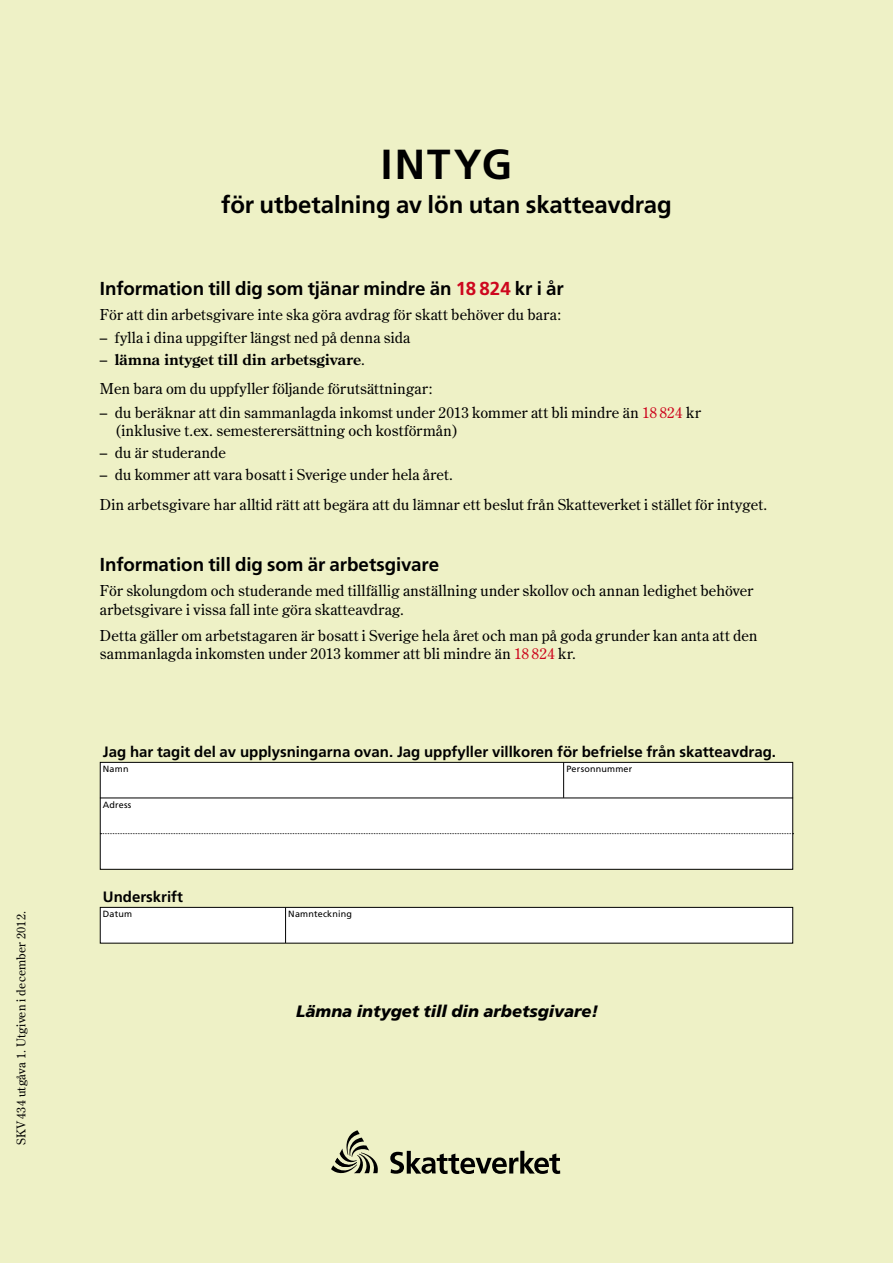
<style>
.page{position:relative;width:893px;height:1263px;background:#eef1c6}
.page>*{position:absolute;margin:0;border:0;box-sizing:border-box;transform-origin:0 0}
.t1{font:700 42px "Frutiger";letter-spacing:.05em;color:#000}
.t2{font:700 24px "Frutiger";letter-spacing:-.005em;color:#000}
.t3{font:700 18.75px "Frutiger";letter-spacing:-.005em;color:#000}
.t4{font:italic 900 16.5px "Frutiger";color:#000}
.t5{font:15px/18.8px "Century Old Style";letter-spacing:.015em;color:#000}
.t6{font:700 15px "Frutiger";color:#000}
.t7{font:12px "Century Old Style";letter-spacing:.02em;color:#000}
.t8{font:9px "Frutiger";letter-spacing:.02em;color:#000}
.s1{color:#cd071e}
.s2{font-weight:700}
</style>
<div class="page">
<svg style="left:331px;top:1130px;width:47px;height:44px"></svg>
<svg style="left:390px;top:1151px;width:170px;height:23px"></svg>
<div style="left:100px;top:762px;width:693px;height:107px;background:#fff"></div>
<div style="left:100px;top:762px;width:693px;height:107px;border:1px solid #000"></div>
<div style="left:100px;top:907px;width:693px;height:36px;background:#fff"></div>
<div style="left:100px;top:907px;width:693px;height:36px;border:1px solid #000"></div>
<svg style="left:100px;top:833px;width:694px;height:1px"></svg>
<hr style="left:100px;top:798px;width:693px;height:1px;background:#000">
<hr style="left:563px;top:762px;width:1px;height:36px;background:#000">
<hr style="left:285px;top:907px;width:1px;height:36px;background:#000">
<p class="t7" style="left:13px;top:1145px;width:236px;rotate:-90deg">SKV434 utgåva 1. Utgiven i december 2012.</p>
<h1 class="t1" style="left:381px;top:140px;width:133px">Intyg</h1>
<h2 class="t2" style="left:221px;top:190px;width:452px">för utbetalning av lön utan skatteavdrag</h2>
<p class="t3" style="left:100px;top:277px;width:465px">Information till dig som tjänar mindre än <span class="s1">18 824</span> kr i år</p>
<p class="t5" style="left:100px;top:305px;width:463px">För att din arbetsgivare inte ska göra avdrag för skatt behöver du bara:</p>
<p class="t5" style="left:100px;top:328px;width:312px">– fylla i dina uppgifter längst ned på denna sida</p>
<p class="t5" style="left:100px;top:345px;width:334px;line-height:29.2px">– <span class="s2">lämna intyget till din arbetsgivare</span>.<br>Men bara om du uppfyller följande förutsättningar:</p>
<p class="t5" style="left:115px;top:402px;width:588px;text-indent:-15px">– du beräknar att din sammanlagda inkomst under 2013 kommer att bli mindre än <span class="s1">18 824</span> kr (inklusive t.ex. semesterersättning och kostförmån)</p>
<p class="t5" style="left:100px;top:443px;width:127px">– du är studerande</p>
<p class="t5" style="left:100px;top:459px;width:669px;line-height:30px">– du kommer att vara bosatt i Sverige under hela året.<br>Din arbetsgivare har alltid rätt att begära att du lämnar ett beslut från Skatteverket i stället för intyget.</p>
<p class="t3" style="left:100px;top:554px;width:341px">Information till dig som är arbetsgivare</p>
<p class="t5" style="left:100px;top:581px;width:655px">För skolungdom och studerande med tillfällig anställning under skollov och annan ledighet behöver arbetsgivare i vissa fall inte göra skatteavdrag.</p>
<p class="t5" style="left:100px;top:625px;width:659px">Detta gäller om arbetstagaren är bosatt i Sverige hela året och man på goda grunder kan anta att den sammanlagda inkomsten under 2013 kommer att bli mindre än <span class="s1">18 824</span> kr.</p>
<p class="t6" style="left:103px;top:743px;width:675px">Jag har tagit del av upplysningarna ovan. Jag uppfyller villkoren för befrielse från skatteavdrag.</p>
<p class="t8" style="left:103px;top:763px;width:27px">Namn</p>
<p class="t8" style="left:566px;top:763px;width:67px">Personnummer</p>
<p class="t8" style="left:103px;top:799px;width:30px">Adress</p>
<p class="t6" style="left:103px;top:888px;width:82px">Underskrift</p>
<p class="t8" style="left:103px;top:908px;width:31px">Datum</p>
<p class="t8" style="left:288px;top:908px;width:65px">Namnteckning</p>
<p class="t4" style="left:296px;top:1001px;width:304px">Lämna intyget till din arbetsgivare!</p>
</div>
